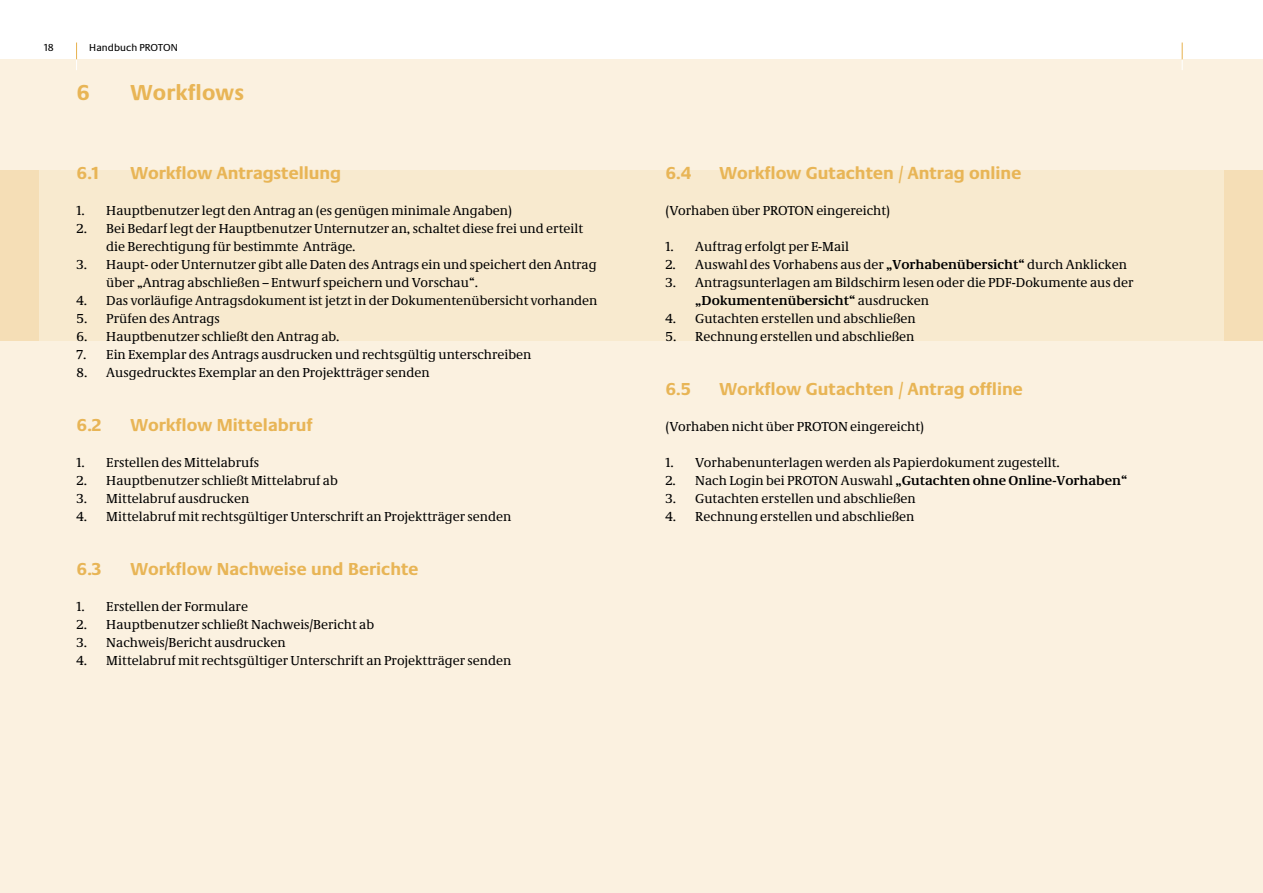
<style>
.page{position:relative;width:1263px;height:893px;background:#fff}
.page>*{position:absolute;margin:0;border:0;box-sizing:border-box;transform-origin:0 0}
.t1{font:700 22.5px "Neue Praxis";letter-spacing:.01em;color:#e8b556}
.t2{font:700 18px "Neue Praxis";color:#e8b556}
.t3{font:13.5px/18px "Neue Demos";color:#000}
.t4{font:700 13.5px "Neue Demos";color:#000}
.t5{font:10.5px "Neue Praxis";letter-spacing:.01em;color:#000}
.s1{font-weight:700}
.s2{font-weight:400}
</style>
<div class="page">
<div style="left:0;top:60px;width:1263px;height:833px;background:#fbf1e0"></div>
<div style="left:0;top:170px;width:1263px;height:170px;background:#f8eacf"></div>
<svg style="left:76px;top:43px;width:1px;height:27px"></svg>
<div style="left:0;top:170px;width:38px;height:170px;background:#f5deb6"></div>
<div style="left:1225px;top:170px;width:38px;height:170px;background:#f5deb6"></div>
<svg style="left:1182px;top:43px;width:1px;height:27px"></svg>
<p class="t5" style="left:44px;top:41px;width:11px">18</p>
<p class="t5" style="left:89px;top:41px;width:90px">Handbuch PROTON</p>
<h1 class="t1" style="left:77px;top:79px;width:15px">6</h1>
<h1 class="t1" style="left:131px;top:79px;width:115px">Workflows</h1>
<h2 class="t2" style="left:77px;top:162px;width:24px">6.1</h2>
<h2 class="t2" style="left:131px;top:162px;width:212px">Workflow Antragstellung</h2>
<p class="t3" style="left:77px;top:201px;width:437px">1. Hauptbenutzer legt den Antrag an (es genügen minimale Angaben)</p>
<p class="t3" style="left:106px;top:219px;width:478px;text-indent:-30px">2. Bei Bedarf legt der Hauptbenutzer Unternutzer an, schaltet diese frei und erteilt die Berechtigung für bestimmte Anträge.</p>
<p class="t3" style="left:106px;top:255px;width:492px;text-indent:-30px">3. Haupt- oder Unternutzer gibt alle Daten des Antrags ein und speichert den Antrag über „Antrag abschließen – Entwurf speichern und Vorschau“.</p>
<p class="t3" style="left:77px;top:291px;width:522px">4. Das vorläufige Antragsdokument ist jetzt in der Dokumentenübersicht vorhanden</p>
<p class="t3" style="left:77px;top:309px;width:145px">5. Prüfen des Antrags</p>
<p class="t3" style="left:77px;top:327px;width:264px">6. Hauptbenutzer schließt den Antrag ab.</p>
<p class="t3" style="left:77px;top:345px;width:456px">7. Ein Exemplar des Antrags ausdrucken und rechtsgültig unterschreiben</p>
<p class="t3" style="left:77px;top:363px;width:355px">8. Ausgedrucktes Exemplar an den Projektträger senden</p>
<h2 class="t2" style="left:77px;top:414px;width:26px">6.2</h2>
<h2 class="t2" style="left:131px;top:414px;width:184px">Workflow Mittelabruf</h2>
<p class="t3" style="left:77px;top:453px;width:184px">1. Erstellen des Mittelabrufs</p>
<p class="t3" style="left:77px;top:471px;width:263px">2. Hauptbenutzer schließt Mittelabruf ab</p>
<p class="t3" style="left:77px;top:489px;width:174px">3. Mittelabruf ausdrucken</p>
<p class="t3" style="left:77px;top:507px;width:436px">4. Mittelabruf mit rechtsgültiger Unterschrift an Projektträger senden</p>
<h2 class="t2" style="left:77px;top:558px;width:27px">6.3</h2>
<h2 class="t2" style="left:131px;top:558px;width:290px">Workflow Nachweise und Berichte</h2>
<p class="t3" style="left:77px;top:597px;width:173px">1. Erstellen der Formulare</p>
<p class="t3" style="left:77px;top:615px;width:299px">2. Hauptbenutzer schließt Nachweis/Bericht ab</p>
<p class="t3" style="left:77px;top:633px;width:211px">3. Nachweis/Bericht ausdrucken</p>
<p class="t3" style="left:77px;top:651px;width:436px">4. Mittelabruf mit rechtsgültiger Unterschrift an Projektträger senden</p>
<h2 class="t2" style="left:665px;top:162px;width:27px">6.4</h2>
<h2 class="t2" style="left:719px;top:162px;width:303px">Workflow Gutachten / Antrag online</h2>
<p class="t3" style="left:665px;top:201px;width:226px">(Vorhaben über PROTON eingereicht)</p>
<p class="t3" style="left:665px;top:237px;width:185px">1. Auftrag erfolgt per E-Mail</p>
<p class="t3" style="left:665px;top:255px;width:463px">2. Auswahl des Vorhabens aus der <span class="s1">„Vorhabenübersicht“</span> durch Anklicken</p>
<p class="t3" style="left:695px;top:273px;width:440px;text-indent:-30px">3. Antragsunterlagen am Bildschirm lesen oder die PDF-Dokumente aus der <span class="s1">„Dokumentenübersicht“</span> ausdrucken</p>
<p class="t3" style="left:665px;top:309px;width:252px">4. Gutachten erstellen und abschließen</p>
<p class="t3" style="left:665px;top:327px;width:250px">5. Rechnung erstellen und abschließen</p>
<h2 class="t2" style="left:665px;top:378px;width:27px">6.5</h2>
<h2 class="t2" style="left:719px;top:378px;width:305px">Workflow Gutachten / Antrag offline</h2>
<p class="t3" style="left:665px;top:417px;width:260px">(Vorhaben nicht über PROTON eingereicht)</p>
<p class="t3" style="left:665px;top:453px;width:396px">1. Vorhabenunterlagen werden als Papierdokument zugestellt.</p>
<p class="t4" style="left:665px;top:472px;width:463px"><span class="s2">2. Nach Login bei PROTON Auswahl</span> „Gutachten ohne Online-Vorhaben“</p>
<p class="t3" style="left:665px;top:489px;width:252px">3. Gutachten erstellen und abschließen</p>
<p class="t3" style="left:665px;top:507px;width:250px">4. Rechnung erstellen und abschließen</p>
</div>
